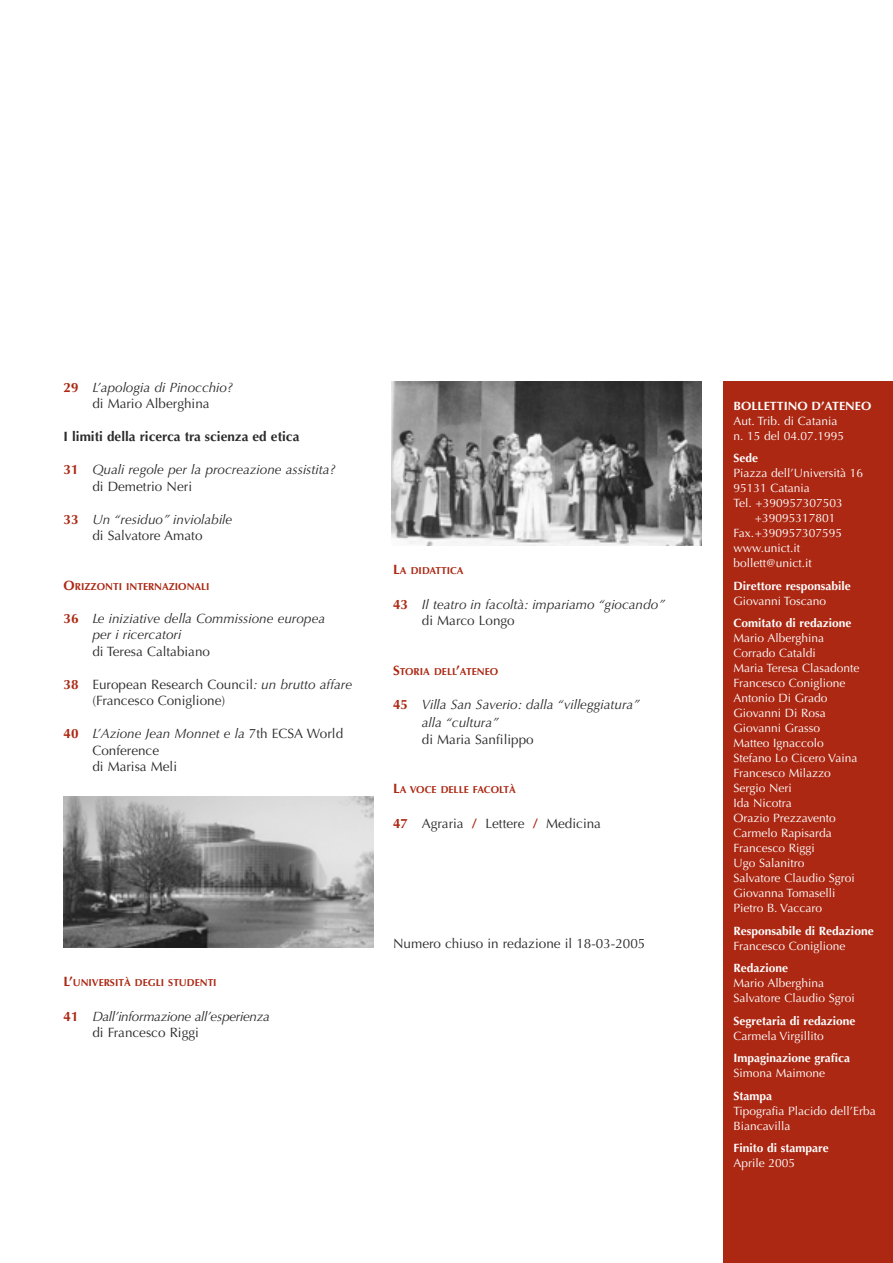
<style>
.page{position:relative;width:893px;height:1263px;background:#fff}
.page>*{position:absolute;margin:0;border:0;box-sizing:border-box;transform-origin:0 0}
.t1{font:italic 13.5px/16.5px "Optima";color:#2b2b2b}
.t2{font:13.5px/16.5px "Optima";color:#2b2b2b}
.t3{font:italic 13.5px/16.5px "Optima";letter-spacing:-.02em;color:#2b2b2b}
.t4{font:700 13.5px "Optima";color:#2b2b2b}
.t5{font:12px/15px "Optima";color:#fff}
.t6{font:700 12px "Optima";color:#fff}
.t7{font:700 10.2px "Optima";color:#ac2813}
.s1{font-weight:700;font-style:normal;color:#ac2813}
.s2{font-style:normal}
.s3{font-size:13.5px}
.s4{font-weight:700;color:#ac2813}
.s5{font-style:italic}
</style>
<div class="page">
<div style="left:723px;top:382px;width:169px;height:881px;background:#ac2813"></div>
<img style="left:392px;top:382px;width:309px;height:164px">
<img style="left:64px;top:797px;width:309px;height:150px">
<p class="t1" style="left:64px;top:380px;width:171px;text-align:center"><span class="s1">29</span> L’apologia di Pinocchio? <span class="s2">di Mario Alberghina</span></p>
<p class="t4" style="left:64px;top:431px;width:237px">I limiti della ricerca tra scienza ed etica</p>
<p class="t1" style="left:92px;top:463px;width:245px;text-indent:-29px"><span class="s1">31</span> Quali regole per la procreazione assistita? <span class="s2">di Demetrio Neri</span></p>
<p class="t1" style="left:64px;top:512px;width:170px;text-align:center"><span class="s1">33</span> Un “residuo” inviolabile <span class="s2">di Salvatore Amato</span></p>
<p class="t7" style="left:64px;top:582px;width:148px"><span class="s3">O</span>RIZZONTI INTERNAZIONALI</p>
<p class="t1" style="left:92px;top:611px;width:234px;text-indent:-29px"><span class="s1">36</span> Le iniziative della Commissione europea per i ricercatori</p>
<p class="t2" style="left:92px;top:644px;width:119px">di Teresa Caltabiano</p>
<p class="t2" style="left:92px;top:677px;width:261px;text-indent:-29px"><span class="s4">38</span> European Research Council<span class="s5">: un brutto affare </span>(Francesco Coniglione)</p>
<p class="t2" style="left:92px;top:727px;width:252px;text-indent:-29px"><span class="s4">40</span> <span class="s5">L’Azione Jean Monnet e la</span> 7th ECSA World<br>Conference<br>di Marisa Meli</p>
<p class="t7" style="left:393px;top:566px;width:72px"><span class="s3">L</span>A DIDATTICA</p>
<p class="t1" style="left:422px;top:597px;width:245px;text-indent:-29px"><span class="s1">43</span> Il teatro in facoltà: impariamo “giocando” <span class="s2">di Marco Longo</span></p>
<p class="t7" style="left:393px;top:667px;width:107px"><span class="s3">S</span>TORIA DELL<span class="s3">’</span>ATENEO</p>
<p class="t1" style="left:422px;top:697px;width:220px;line-height:18px;text-indent:-29px"><span class="s1">45</span> Villa San Saverio: dalla “villeggiatura” alla “cultura”</p>
<p class="t2" style="left:422px;top:732px;width:113px">di Maria Sanfilippo</p>
<p class="t7" style="left:393px;top:785px;width:124px"><span class="s3">L</span>A VOCE DELLE FACOLTÀ</p>
<p class="t2" style="left:393px;top:816px;width:209px"><span class="s4">47</span> Agraria <span class="s4">/</span> Lettere <span class="s4">/</span> Medicina</p>
<p class="t7" style="left:64px;top:978px;width:155px"><span class="s3">L’</span>UNIVERSITÀ DEGLI STUDENTI</p>
<p class="t3" style="left:92px;top:1009px;width:179px;text-indent:-29px"><span class="s1">41</span> Dall’informazione all’esperienza <span class="s2">di Francesco Riggi</span></p>
<p class="t2" style="left:393px;top:936px;width:254px">Numero chiuso in redazione il 18-03-2005</p>
<p class="t6" style="left:734px;top:401px;width:139px">BOLLETTINO D’ATENEO</p>
<p class="t5" style="left:734px;top:414px;width:112px">Aut. Trib. di Catania n. 15 del 04.07.1995</p>
<p class="t6" style="left:734px;top:453px;width:26px">Sede</p>
<p class="t5" style="left:734px;top:467px;width:131px">Piazza dell’Università 16</p>
<p class="t5" style="left:734px;top:482px;width:78px">95131 Catania</p>
<p class="t5" style="left:734px;top:497px;width:111px">Tel. +390957307503</p>
<p class="t5" style="left:755px;top:512px;width:82px">+39095317801</p>
<p class="t5" style="left:734px;top:527px;width:110px">Fax.+390957307595</p>
<p class="t5" style="left:734px;top:542px;width:68px">www.unict.it</p>
<p class="t5" style="left:734px;top:557px;width:80px">bollett@unict.it</p>
<p class="t6" style="left:734px;top:581px;width:119px">Direttore responsabile</p>
<p class="t5" style="left:734px;top:594px;width:94px">Giovanni Toscano</p>
<p class="t6" style="left:734px;top:618px;width:119px">Comitato di redazione</p>
<p class="t5" style="left:734px;top:632px;width:127px">Mario Alberghina<br>Corrado Cataldi<br>Maria Teresa Clasadonte<br>Francesco Coniglione<br>Antonio Di Grado<br>Giovanni Di Rosa<br>Giovanni Grasso<br>Matteo Ignaccolo<br>Stefano Lo Cicero Vaina<br>Francesco Milazzo<br>Sergio Neri<br>Ida Nicotra<br>Orazio Prezzavento<br>Carmelo Rapisarda<br>Francesco Riggi<br>Ugo Salanitro<br>Salvatore Claudio Sgroi<br>Giovanna Tomaselli<br>Pietro B. Vaccaro</p>
<p class="t6" style="left:734px;top:926px;width:142px">Responsabile di Redazione</p>
<p class="t5" style="left:734px;top:939px;width:113px">Francesco Coniglione</p>
<p class="t6" style="left:734px;top:963px;width:56px">Redazione</p>
<p class="t5" style="left:734px;top:977px;width:123px">Mario Alberghina<br>Salvatore Claudio Sgroi</p>
<p class="t6" style="left:734px;top:1016px;width:123px">Segretaria di redazione</p>
<p class="t5" style="left:734px;top:1029px;width:92px">Carmela Virgillito</p>
<p class="t6" style="left:734px;top:1053px;width:118px">Impaginazione grafica</p>
<p class="t5" style="left:734px;top:1067px;width:93px">Simona Maimone</p>
<p class="t6" style="left:734px;top:1091px;width:40px">Stampa</p>
<p class="t5" style="left:734px;top:1104px;width:144px">Tipografia Placido dell’Erba<br>Biancavilla</p>
<p class="t6" style="left:734px;top:1143px;width:97px">Finito di stampare</p>
<p class="t5" style="left:734px;top:1157px;width:63px">Aprile 2005</p>
</div>
